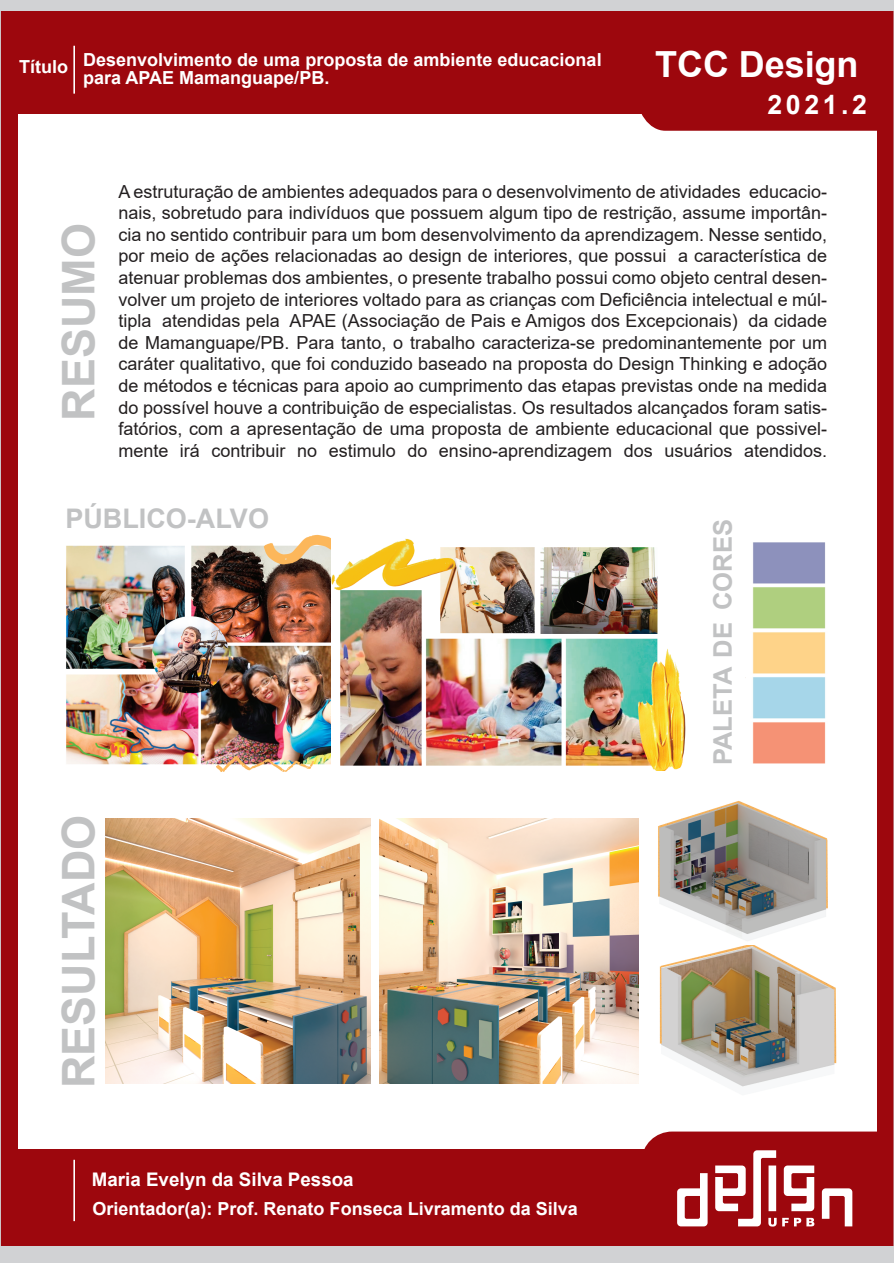
<style>
.page{position:relative;width:894px;height:1263px;background:#fff}
.page>*{position:absolute;margin:0;border:0;box-sizing:border-box;transform-origin:0 0}
.t1{font:700 45px "Arial";color:#c1c2c3}
.t2{font:700 36px "Arial";letter-spacing:-.005em;color:#fff}
.t3{font:700 27px "Arial";color:#c1c2c3}
.t4{font:700 26.7px "Arial";color:#fff}
.t5{font:700 25.58px "Arial";color:#c1c2c3}
.t6{font:700 18.75px "Arial";color:#fff}
.t7{font:18px/21.6px "Arial";color:#231f20;text-align:justify}
.t8{font:700 18px/18px "Arial";color:#fff}
</style>
<div class="page">
<div style="left:0;top:0;width:893px;height:1263px;background:#9d070d"></div>
<div style="left:18px;top:115px;width:858px;height:1034px;background:#fff"></div>
<div style="left:0;top:1247px;width:893px;height:16px;background:#d1d2d4"></div>
<svg style="left:635px;top:114px;width:242px;height:17px;background:#a3181e"></svg>
<svg style="left:644px;top:1132px;width:232px;height:95px"></svg>
<div style="left:0;top:0;width:893px;height:11px;background:#d1d2d4"></div>
<hr style="left:73px;top:46px;width:2px;height:48px;background:#fff">
<hr style="left:73px;top:1160px;width:2px;height:61px;background:#fff">
<img style="left:105px;top:818px;width:265px;height:265px">
<img style="left:379px;top:818px;width:259px;height:265px">
<img style="left:66px;top:534px;width:265px;height:237px">
<img style="left:331px;top:538px;width:355px;height:233px">
<img style="left:745px;top:542px;width:81px;height:222px">
<img style="left:659px;top:945px;width:178px;height:142px">
<img style="left:658px;top:801px;width:170px;height:140px">
<p class="t8" style="left:19px;top:58px;width:50px">Título</p>
<h2 class="t2" style="left:655px;top:39px;width:205px">TCC Design</h2>
<h3 class="t4" style="left:767px;top:86px;width:101px">2021.2</h3>
<p class="t8" style="left:83px;top:51px;width:520px">Desenvolvimento de uma proposta de ambiente educacional para APAE Mamanguape/PB.</p>
<h1 class="t1" style="left:47px;top:421px;width:199px;rotate:-90deg">RESUMO</h1>
<p class="t7" style="left:118px;top:180px;width:710px">A estruturação de ambientes adequados para o desenvolvimento de atividades educacio&shy;nais, sobretudo para indivíduos que possuem algum tipo de restrição, assume importân&shy;cia no sentido contribuir para um bom desenvolvimento da aprendizagem. Nesse sentido, por meio de ações relacionadas ao design de interiores, que possui a característica de atenuar problemas dos ambientes, o presente trabalho possui como objeto central desen&shy;volver um projeto de interiores voltado para as crianças com Deficiência intelectual e múl&shy;tipla atendidas pela APAE (Associação de Pais e Amigos dos Excepcionais) da cidade de Mamanguape/PB. Para tanto, o trabalho caracteriza-se predominantemente por um caráter qualitativo, que foi conduzido baseado na proposta do Design Thinking e adoção de métodos e técnicas para apoio ao cumprimento das etapas previstas onde na medida do possível houve a contribuição de especialistas. Os resultados alcançados foram satis&shy;fatórios, com a apresentação de uma proposta de ambiente educacional que possivel&shy;mente irá contribuir no estimulo do ensino-aprendizagem dos usuários atendidos.</p>
<h3 class="t3" style="left:65px;top:500px;width:205px">PÚBLICO -ALVO</h3>
<h1 class="t1" style="left:47px;top:1088px;width:275px;rotate:-90deg">RESULTADO</h1>
<p class="t6" style="left:92px;top:1166px;width:263px">Maria Evelyn da Silva Pessoa</p>
<p class="t8" style="left:92px;top:1200px;width:487px">Orientador(a): Prof. Renato Fonseca Livramento da Silva</p>
<h3 class="t5" style="left:704px;top:765px;width:247px;rotate:-90deg">PALETA DE CORES</h3>
</div>
